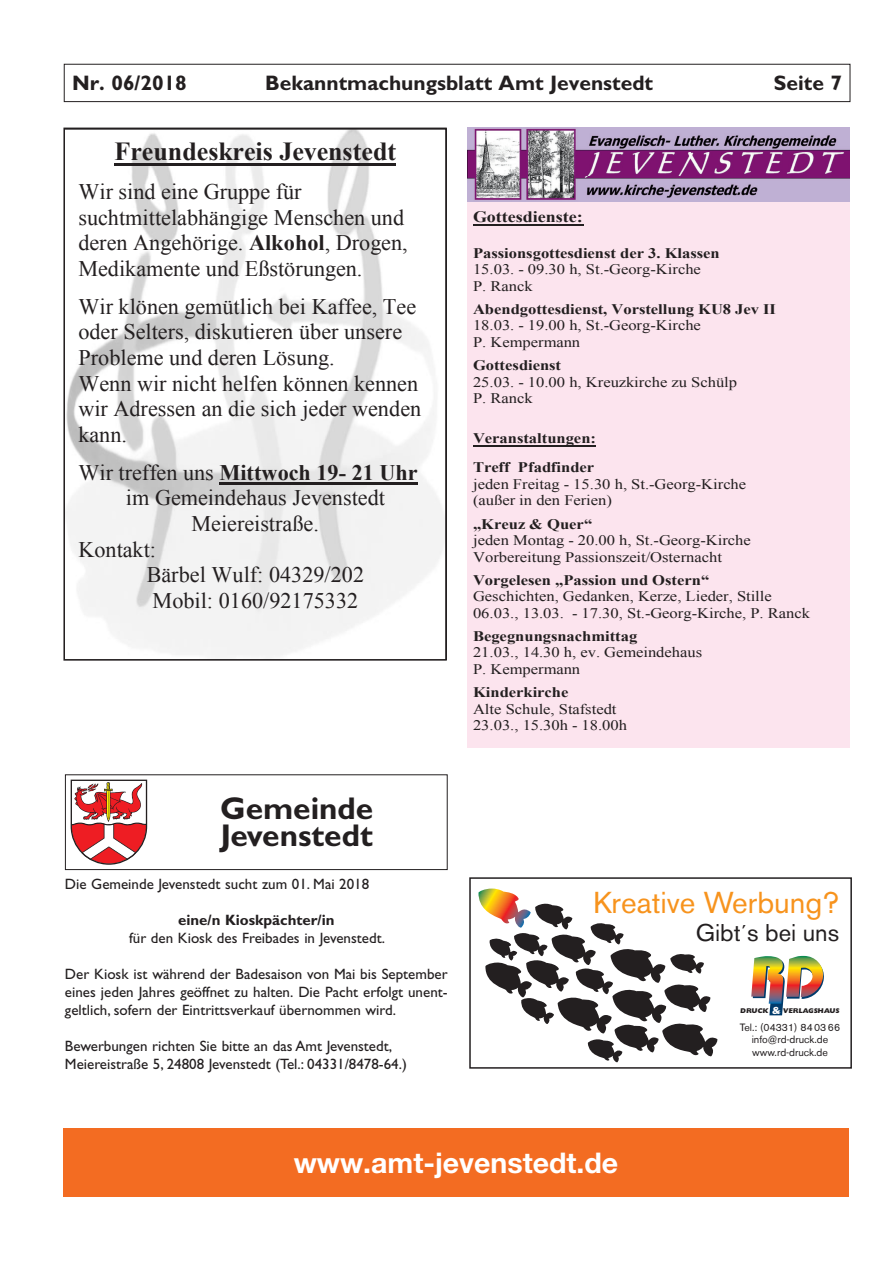
<style>
.page{position:relative;width:893px;height:1263px;background:#fff}
.page>*{position:absolute;margin:0;border:0;box-sizing:border-box;transform-origin:0 0}
.t1{font:700 31.5px/27px "Gill Sans Std";color:#231f20}
.t2{font:30px "Akzidenz Grotesk BE";color:#f7931d}
.t3{font:700 28.5px "Helvetica Neue LT Pro";color:#fff}
.t4{font:700 25.95px "Times New Roman";color:#231f20}
.t5{font:24px "Akzidenz Grotesk BE";color:#231f20}
.t6{font:22.2px/25.5px "Times New Roman";color:#231f20}
.t7{font:700 22.2px "Times New Roman";color:#231f20}
.t8{font:700 21px "Gill Sans Std";color:#231f20}
.t9{font:700 15.9px "Times New Roman";color:#231f20;scale:1.13 1}
.t10{font:15px/18px "Gill Sans Std";color:#231f20;text-align:justify}
.t11{font:700 15px "Gill Sans Std";color:#231f20}
.t12{font:14.55px/16.6px "Times New Roman";color:#231f20;scale:1.13 1}
.t13{font:700 14.55px/29px "Times New Roman";color:#231f20;scale:1.13 1}
.t14{font:10.5px/12.6px "Akzidenz Grotesk BE";color:#231f20;text-align:center}
.t15{font:800 6.9px "Gill Sans Std";color:#231f20}
.s1{font-weight:700}
.s2{font-weight:400}
.s3{font-size:10.35px;color:#fff}
</style>
<div class="page">
<div style="left:64px;top:64px;width:786px;height:38px;border:1px solid #231f20"></div>
<svg style="left:66px;top:131px;width:378px;height:527px"></svg>
<hr style="left:115px;top:163px;width:281px;height:3px;background:#231f20">
<hr style="left:220px;top:482px;width:198px;height:2px;background:#231f20">
<div style="left:63px;top:128px;width:384px;height:533px;border:2px solid #231f20"></div>
<div style="left:467px;top:128px;width:382px;height:619px;background:#fce4ee"></div>
<img style="left:468px;top:128px;width:381px;height:73px">
<hr style="left:473px;top:224px;width:110px;height:2px;background:#231f20">
<hr style="left:473px;top:445px;width:123px;height:1px;background:#231f20">
<div style="left:65px;top:774px;width:383px;height:96px;border:1px solid #231f20"></div>
<svg style="left:71px;top:780px;width:76px;height:85px"></svg>
<svg style="left:478px;top:888px;width:240px;height:175px"></svg>
<svg style="left:751px;top:956px;width:73px;height:59px"></svg>
<div style="left:469px;top:877px;width:383px;height:192px;border:2px solid #231f20"></div>
<div style="left:63px;top:1128px;width:785px;height:68px;background:#f36c22"></div>
<h3 class="t8" style="left:72px;top:71px;width:116px">Nr. 06/2018</h3>
<h3 class="t8" style="left:265px;top:71px;width:389px">Bekanntmachungsblatt Amt Jevenstedt</h3>
<h3 class="t8" style="left:774px;top:71px;width:70px">Seite 7</h3>
<h3 class="t4" style="left:115px;top:134px;width:283px">Freundeskreis Jevenstedt</h3>
<h3 class="t6" style="left:78px;top:178px;width:331px">Wir sind eine Gruppe für suchtmittelabhängige Menschen und deren Angehörige. <span class="s1">Alkohol</span>, Drogen,<br>Medikamente und Eßstörungen.</h3>
<h3 class="t6" style="left:78px;top:293px;width:344px">Wir klönen gemütlich bei Kaffee, Tee oder Selters, diskutieren über unsere<br>Probleme und deren Lösung.<br>Wenn wir nicht helfen können kennen wir Adressen an die sich jeder wenden kann.</h3>
<h3 class="t7" style="left:78px;top:457px;width:341px"><span class="s2">Wir treffen uns</span> Mittwoch 19- 21 Uhr</h3>
<h3 class="t6" style="left:126px;top:485px;width:260px">im Gemeindehaus Jevenstedt</h3>
<h3 class="t6" style="left:191px;top:510px;width:129px">Meiereistraße.</h3>
<h3 class="t6" style="left:78px;top:536px;width:79px">Kontakt:</h3>
<h3 class="t6" style="left:147px;top:561px;width:219px">Bärbel Wulf: 04329/202</h3>
<h3 class="t6" style="left:153px;top:587px;width:207px">Mobil: 0160/92175332</h3>
<p class="t9" style="left:473px;top:206px;width:99px">Gottesdienste:</p>
<p class="t13" style="left:473px;top:238px;width:220px">Passionsgottesdienst der 3. Klassen</p>
<p class="t12" style="left:473px;top:261px;width:203px">15.03. - 09.30 h, St.-Georg-Kirche<br>P. Ranck</p>
<p class="t13" style="left:473px;top:294px;width:270px">Abendgottesdienst, Vorstellung KU8 Jev II</p>
<p class="t12" style="left:473px;top:317px;width:203px">18.03. - 19.00 h, St.-Georg-Kirche<br>P. Kempermann</p>
<p class="t13" style="left:473px;top:350px;width:79px">Gottesdienst</p>
<p class="t12" style="left:473px;top:373px;width:235px">25.03. - 10.00 h, Kreuzkirche zu Schülp<br>P. Ranck</p>
<p class="t13" style="left:473px;top:423px;width:110px">Veranstaltungen:<br>Treff Pfadfinder</p>
<p class="t12" style="left:473px;top:475px;width:243px">jeden Freitag - 15.30 h, St.-Georg-Kirche (außer in den Ferien)</p>
<p class="t13" style="left:473px;top:509px;width:107px">„Kreuz &amp; Quer“</p>
<p class="t12" style="left:473px;top:531px;width:247px">jeden Montag - 20.00 h, St.-Georg-Kirche<br>Vorbereitung Passionszeit/Osternacht</p>
<p class="t13" style="left:473px;top:565px;width:211px">Vorgelesen „Passion und Ostern“</p>
<p class="t12" style="left:473px;top:588px;width:300px">Geschichten, Gedanken, Kerze, Lieder, Stille<br>06.03., 13.03. - 17.30, St.-Georg-Kirche, P. Ranck</p>
<p class="t13" style="left:473px;top:621px;width:147px">Begegnungsnachmittag</p>
<p class="t12" style="left:473px;top:644px;width:204px">21.03., 14.30 h, ev. Gemeindehaus<br>P. Kempermann</p>
<p class="t13" style="left:473px;top:678px;width:86px">Kinderkirche</p>
<p class="t12" style="left:473px;top:700px;width:138px">Alte Schule, Stafstedt<br>23.03., 15.30h - 18.00h</p>
<h1 class="t1" style="left:220px;top:795px;width:155px">Gemeinde<br>Jevenstedt</h1>
<p class="t10" style="left:65px;top:875px;width:306px">Die Gemeinde Jevenstedt sucht zum 01. Mai 2018</p>
<p class="t11" style="left:178px;top:911px;width:158px">eine/n Kioskpächter/in</p>
<p class="t10" style="left:129px;top:929px;width:257px">für den Kiosk des Freibades in Jevenstedt.</p>
<p class="t10" style="left:65px;top:965px;width:384px">Der Kiosk ist während der Badesaison von Mai bis September eines jeden Jahres geöffnet zu halten. Die Pacht erfolgt unent&shy;geltlich, sofern der Eintrittsverkauf übernommen wird.</p>
<p class="t10" style="left:65px;top:1037px;width:343px">Bewerbungen richten Sie bitte an das Amt Jevenstedt,<br>Meiereistraße 5, 24808 Jevenstedt (Tel.: 04331/8478-64.)</p>
<h2 class="t2" style="left:593px;top:884px;width:247px">Kreative Werbung?</h2>
<h3 class="t5" style="left:696px;top:919px;width:145px">Gibt´s bei uns</h3>
<p class="t15" style="left:740px;top:1007px;width:101px">DRUCK <span class="s3">&amp;</span> VERLAGSHAUS</p>
<p class="t14" style="left:740px;top:1021px;width:102px">Tel.: (04331) 840366 info@rd-druck.de www.rd-druck.de</p>
<h3 class="t3" style="left:294px;top:1145px;width:326px">www.amt-jevenstedt.de</h3>
</div>
